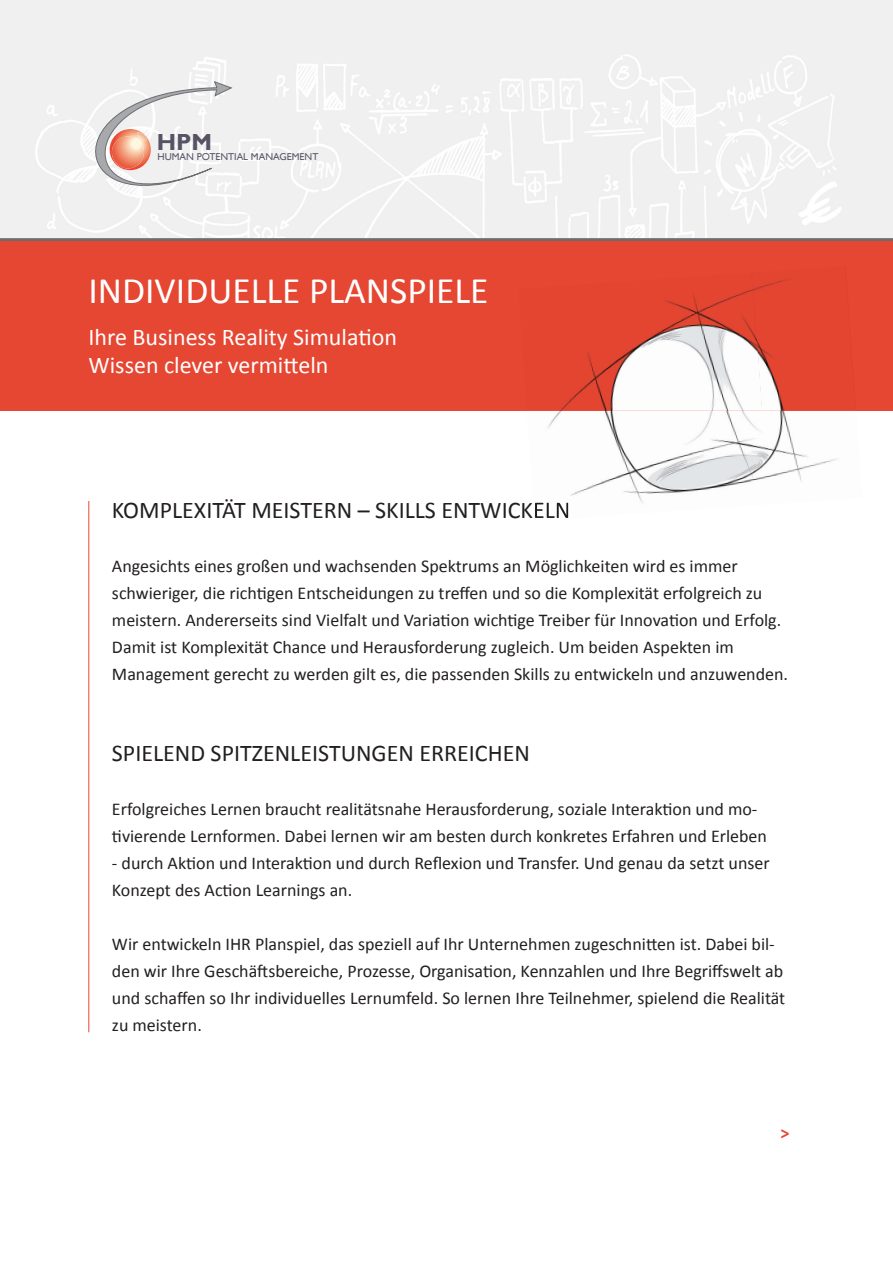
<style>
.page{position:relative;width:893px;height:1263px;background:#fff}
.page>*{position:absolute;margin:0;border:0;box-sizing:border-box;transform-origin:0 0}
.t1{font:37.5px "Calibri";color:#fff}
.t2{font:24px "Calibri";color:#231f20}
.t3{font:24px/28.8px "Calibri";color:#fff}
.t4{font:700 23.25px "Gill Sans";color:#585364}
.t5{font:18px/27px "Calibri";color:#231f20}
.t6{font:700 18px "Calibri";color:#e54733}
.t7{font:9.9px "Gill Sans";color:#5c5668}
</style>
<div class="page">
<div style="left:0;top:240px;width:893px;height:171px;background:#e54733"></div>
<svg style="left:89px;top:81px;width:143px;height:111px"></svg>
<hr style="left:88px;top:501px;width:1px;height:531px;background:#e54733">
<img style="left:547px;top:411px;width:291px;height:107px">
<img style="left:560px;top:289px;width:192px;height:122px">
<img style="left:752px;top:278px;width:39px;height:133px">
<img style="left:535px;top:499px;width:33px;height:19px">
<p class="t4" style="left:157px;top:128px;width:57px">HPM</p>
<p class="t7" style="left:157px;top:151px;width:162px">HUMAN POTENTIAL MANAGEMENT</p>
<h1 class="t1" style="left:88px;top:266px;width:402px">INDIVIDUELLE PLANSPIELE</h1>
<h2 class="t3" style="left:88px;top:322px;width:310px">Ihre Business Reality Simulation<br>Wissen clever vermitteln</h2>
<h2 class="t2" style="left:112px;top:495px;width:460px">KOMPLEXITÄT MEISTERN – SKILLS ENTWICKELN</h2>
<p class="t5" style="left:112px;top:552px;width:678px">Angesichts eines großen und wachsenden Spektrums an Möglichkeiten wird es immer schwieriger, die richtigen Entscheidungen zu treffen und so die Komplexität erfolgreich zu meistern. Andererseits sind Vielfalt und Variation wichtige Treiber für Innovation und Erfolg.<br>Damit ist Komplexität Chance und Herausforderung zugleich. Um beiden Aspekten im Management gerecht zu werden gilt es, die passenden Skills zu entwickeln und anzuwenden.</p>
<h2 class="t2" style="left:112px;top:738px;width:419px">SPIELEND SPITZENLEISTUNGEN ERREICHEN</h2>
<p class="t5" style="left:112px;top:795px;width:657px">Erfolgreiches Lernen braucht realitätsnahe Herausforderung, soziale Interaktion und mo&shy;tivierende Lernformen. Dabei lernen wir am besten durch konkretes Erfahren und Erleben</p>
<p class="t5" style="left:112px;top:849px;width:659px">- durch Aktion und Interaktion und durch Reflexion und Transfer. Und genau da setzt unser<br>Konzept des Action Learnings an.</p>
<p class="t5" style="left:112px;top:930px;width:675px">Wir entwickeln IHR Planspiel, das speziell auf Ihr Unternehmen zugeschnitten ist. Dabei bil&shy;den wir Ihre Geschäftsbereiche, Prozesse, Organisation, Kennzahlen und Ihre Begriffswelt ab und schaffen so Ihr individuelles Lernumfeld. So lernen Ihre Teilnehmer, spielend die Realität zu meistern.</p>
<p class="t6" style="left:780px;top:1121px;width:10px">&gt;</p>
</div>
